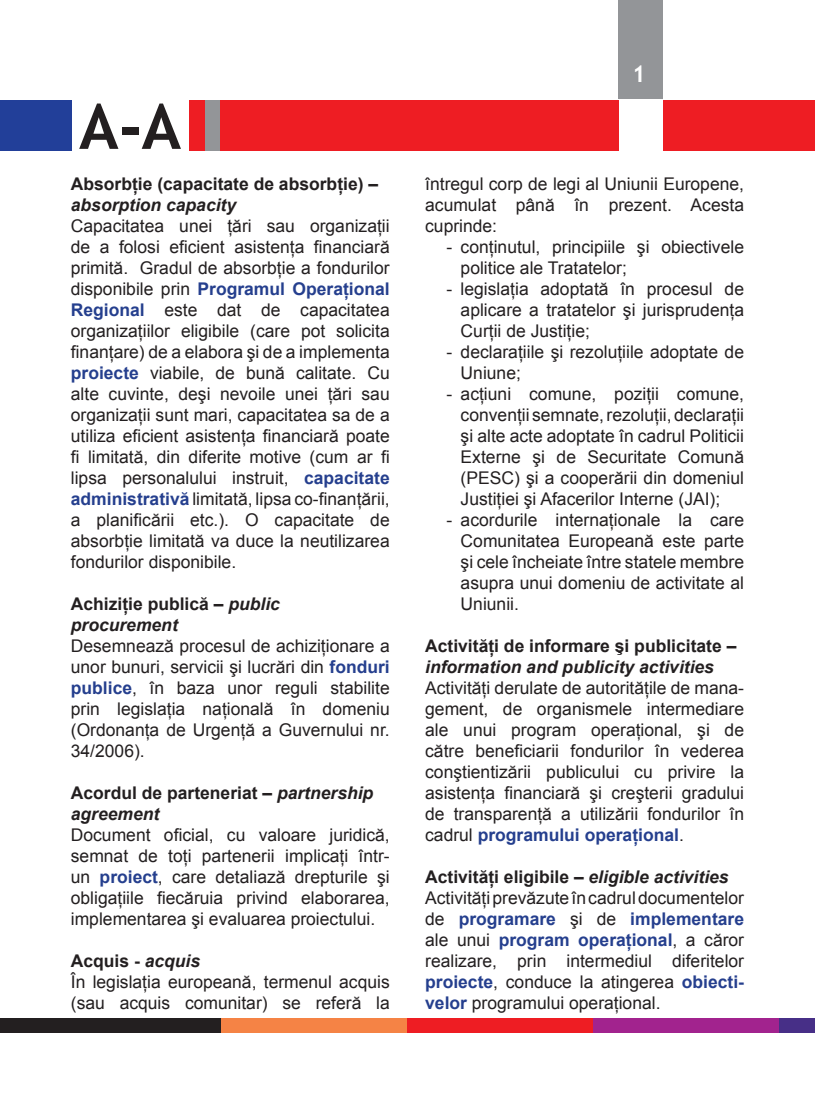
<style>
.page{position:relative;width:815px;height:1120px;background:#fff}
.page>*{position:absolute;margin:0;border:0;box-sizing:border-box;transform-origin:0 0}
.t1{font:700 62.5px "Trebuchet MS";color:#231f20}
.t2{font:700 23.25px "Trebuchet MS";color:#fff}
.t3{font:17.5px/21px "Arial";color:#231f20;text-align:justify}
.t4{font:700 17.5px/21px "Arial";color:#231f20}
.t5{font:italic 700 17.5px "Arial";color:#231f20}
.s1{font-weight:700;color:#253f8e}
.s2{font-style:italic}
.s3{font-weight:700}
.s4{font-weight:700;font-style:italic}
</style>
<div class="page">
<div style="left:0;top:1018px;width:222px;height:15px;background:#231f20"></div>
<div style="left:222px;top:1018px;width:186px;height:15px;background:#f58345"></div>
<div style="left:408px;top:1018px;width:186px;height:15px;background:#ee1d23"></div>
<div style="left:594px;top:1018px;width:186px;height:15px;background:#a2238e"></div>
<div style="left:780px;top:1018px;width:35px;height:15px;background:#472f87"></div>
<div style="left:219px;top:100px;width:596px;height:50px;background:#ee1d23"></div>
<div style="left:0;top:100px;width:71px;height:50px;background:#223f99"></div>
<div style="left:204px;top:100px;width:15px;height:50px;background:#939598"></div>
<div style="left:189px;top:100px;width:15px;height:50px;background:#ee1d23"></div>
<div style="left:618px;top:1px;width:45px;height:98px;background:#939598"></div>
<div style="left:620px;top:99px;width:43px;height:57px;background:#fff"></div>
<h1 class="t1" style="left:79px;top:88px;width:104px">A-A</h1>
<p class="t4" style="left:71px;top:174px;width:309px">Absorbţie (capacitate de absorbţie) –</p>
<p class="t5" style="left:71px;top:193px;width:167px">absorption capacity</p>
<p class="t3" style="left:71px;top:215px;width:320px">Capacitatea unei ţări sau organizaţii de a folosi eficient asistenţa financiară primită. Gradul de absorbţie a fondurilor disponibile prin <span class="s1">Programul Operaţional Regional</span> este dat de capacitatea organizaţiilor eligibile (care pot solicita finanţare) de a elabora şi de a implementa <span class="s1">proiecte</span> viabile, de bună calitate. Cu alte cuvinte, deşi nevoile unei ţări sau organizaţii sunt mari, capacitatea sa de a utiliza eficient asistenţa financiară poate fi limitată, din diferite motive (cum ar fi lipsa personalului instruit, <span class="s1">capacitate administrativă</span> limitată, lipsa co-finanţării, a planificării etc.). O capacitate de absorbţie limitată va duce la neutilizarea fondurilor disponibile.</p>
<p class="t4" style="left:71px;top:594px;width:211px">Achiziţie publică – <span class="s2">public procurement</span></p>
<p class="t3" style="left:71px;top:635px;width:320px">Desemnează procesul de achiziţionare a unor bunuri, servicii şi lucrări din <span class="s1">fonduri publice</span>, în baza unor reguli stabilite prin legislaţia naţională în domeniu (Ordonanţa de Urgenţă a Guvernului nr.<br>34/2006).</p>
<p class="t4" style="left:71px;top:783px;width:304px">Acordul de parteneriat – <span class="s2">partnership agreement</span></p>
<p class="t3" style="left:71px;top:824px;width:320px">Document oficial, cu valoare juridică, semnat de toţi partenerii implicaţi într&shy;un <span class="s1">proiect</span>, care detaliază drepturile şi obligaţiile fiecăruia privind elaborarea, implementarea şi evaluarea proiectului.</p>
<p class="t3" style="left:71px;top:950px;width:320px;text-align:left"><span class="s3">Acquis -</span> <span class="s4">acquis<br></span>În legislaţia europeană, termenul acquis (sau acquis comunitar) se referă la</p>
<h2 class="t2" style="left:632px;top:59px;width:15px">1</h2>
<p class="t3" style="left:425px;top:173px;width:320px">întregul corp de legi al Uniunii Europene, acumulat până în prezent. Acesta cuprinde:</p>
<p class="t3" style="left:461px;top:236px;width:285px;text-indent:-14px">- conţinutul, principiile şi obiectivele politice ale Tratatelor;</p>
<p class="t3" style="left:461px;top:278px;width:285px;text-indent:-14px">- legislaţia adoptată în procesul de aplicare a tratatelor şi jurisprudenţa Curţii de Justiţie;</p>
<p class="t3" style="left:461px;top:341px;width:285px;text-indent:-14px">- declaraţiile şi rezoluţiile adoptate de<br>Uniune;</p>
<p class="t3" style="left:461px;top:383px;width:285px;text-indent:-14px">- acţiuni comune, poziţii comune, convenţii semnate, rezoluţii, declaraţii şi alte acte adoptate în cadrul Politicii Externe şi de Securitate Comună (PESC) şi a cooperării din domeniul Justiţiei şi Afacerilor Interne (JAI);</p>
<p class="t3" style="left:461px;top:509px;width:285px;text-indent:-14px">- acordurile internaţionale la care Comunitatea Europeană este parte şi cele încheiate între statele membre asupra unui domeniu de activitate al Uniunii.</p>
<p class="t4" style="left:425px;top:636px;width:313px">Activităţi de informare şi publicitate –</p>
<p class="t5" style="left:425px;top:655px;width:290px">information and publicity activities</p>
<p class="t3" style="left:425px;top:677px;width:320px">Activităţi derulate de autorităţile de mana&shy;gement, de organismele intermediare ale unui program operaţional, şi de către beneficiarii fondurilor în vederea conştientizării publicului cu privire la asistenţa financiară şi creşterii gradului de transparenţă a utilizării fondurilor în cadrul <span class="s1">programului operaţional</span>.</p>
<p class="t3" style="left:425px;top:866px;width:320px;text-align:left"><span class="s3">Activităţi eligibile –</span> <span class="s4">eligible activities </span>Activităţi prevăzute în cadrul documentelor de <span class="s1">programare</span> şi de <span class="s1">implementare </span>ale unui <span class="s1">program operaţional</span>, a căror realizare, prin intermediul diferitelor <span class="s1">proiecte</span>, conduce la atingerea <span class="s1">obiecti&shy;velor</span> programului operaţional.</p>
</div>
